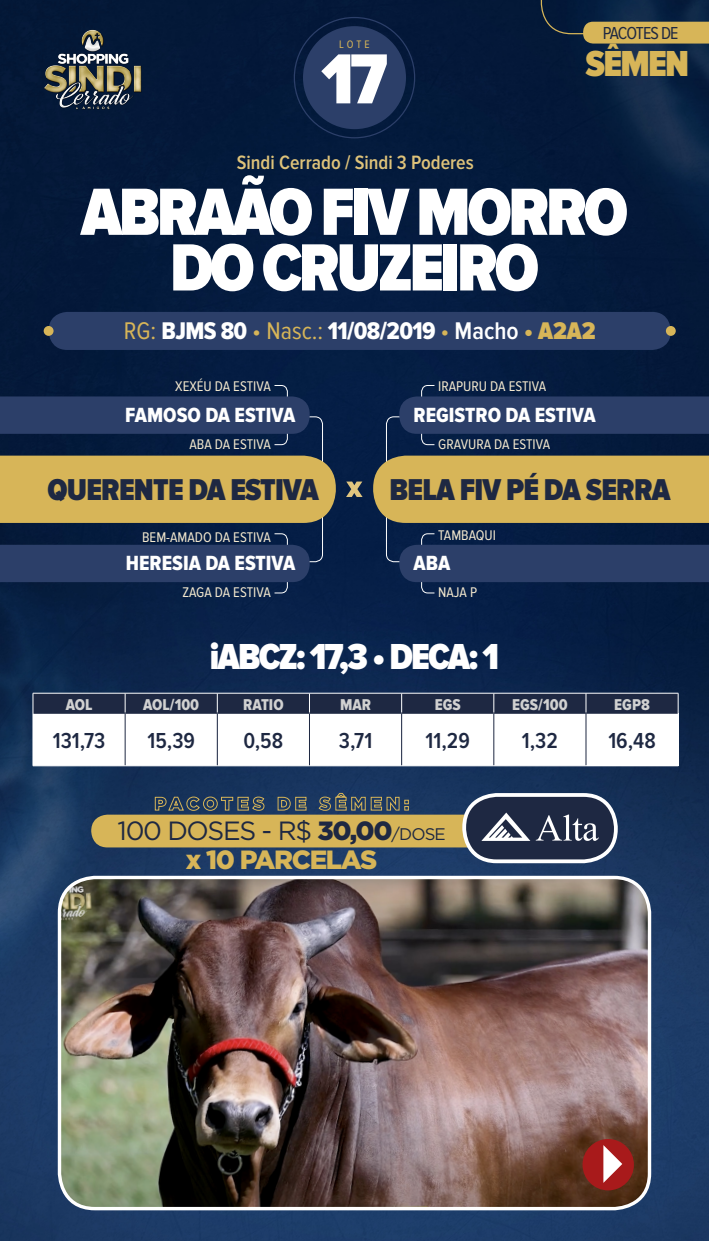
<style>
.page{position:relative;width:709px;height:1241px;background:#fff}
.page>*{position:absolute;margin:0;border:0;box-sizing:border-box;transform-origin:0 0}
.t1{font:900 73.38px "Proxima Nova Cond";color:#fff}
.t2{font:900 69.12px/55.6px "Proxima Nova Cond";letter-spacing:-.05em;color:#fff}
.t3{font:900 37.5px "Proxima Nova Cond";letter-spacing:-.05em;color:#fff}
.t4{font:900 37.5px "Proxima Nova Cond";letter-spacing:-.05em;color:#d7b558}
.t5{font:900 31.25px "Proxima Nova Cond";letter-spacing:-.025em;color:#1e2842}
.t6{font:26.38px "Gotham";letter-spacing:-.05em;color:#1e2842}
.t7{font:900 26.38px "Gotham";letter-spacing:-.05em;color:#d7b558}
.t8{font:25px "Proxima Nova Cond Extrabld";letter-spacing:-.025em;color:#fff}
.t9{font:600 22.5px "Proxima Nova Cond";color:#1e2842}
.t10{font:21.25px "Proxima Nova Cond Extrabld";color:#fff}
.t11{font:600 20px "Proxima Nova Cond";color:#dfc37a}
.t12{font:18px "Proxima Nova Cond";letter-spacing:-.05em;color:#1e2842}
.t13{font:16.25px "Proxima Nova Cond Extrabld";color:#d1d1d1}
.t14{font:14.5px "Proxima Nova Cond";color:#f3e8ce}
.t15{font:11.25px "Proxima Nova Cond";color:#d7b558}
.s1{font-family:"Proxima Nova Cond";color:#d7b558}
.s2{font-family:"Proxima Nova Cond";font-weight:600}
.s3{font-family:"Proxima Nova Cond";font-weight:900;color:#d7b558}
.s4{font-weight:900}
.s5{font-size:16.75px}
</style>
<div class="page">
<img style="left:0;top:0;width:709px;height:1240px">
<div style="left:303px;top:26px;width:103px;height:103px;background:#2c3f69;border-radius:50%"></div>
<img style="left:24px;top:26px;width:136px;height:90px">
<svg style="left:540px;top:0;width:169px;height:44px;background:#555748"></svg>
<div style="left:49px;top:312px;width:622px;height:38px;background:#2c3f69;border-radius:19px"></div>
<div style="left:44px;top:326px;width:10px;height:10px;background:#d7b558;border-radius:50%"></div>
<div style="left:666px;top:326px;width:9px;height:10px;background:#d7b558;border-radius:50%"></div>
<svg style="left:0;top:385px;width:336px;height:208px;background:#545855"></svg>
<svg style="left:373px;top:385px;width:336px;height:208px;background:#545855"></svg>
<svg style="left:346px;top:481px;width:16px;height:16px"></svg>
<img style="left:59px;top:877px;width:590px;height:331px">
<div style="left:58px;top:875px;width:593px;height:335px;border:3px solid #fff;border-radius:35px"></div>
<div style="left:582px;top:1138px;width:52px;height:52px;background:#a81a1b;border-radius:50%"></div>
<svg style="left:603px;top:1145px;width:19px;height:37px"></svg>
<svg style="left:33px;top:693px;width:646px;height:72px"></svg>
<hr style="left:33px;top:713px;width:1px;height:52px;background:#fff">
<hr style="left:678px;top:713px;width:1px;height:52px;background:#fff">
<hr style="left:33px;top:765px;width:92px;height:1px;background:#fff">
<hr style="left:125px;top:765px;width:92px;height:1px;background:#fff">
<hr style="left:217px;top:765px;width:92px;height:1px;background:#fff">
<hr style="left:309px;top:765px;width:92px;height:1px;background:#fff">
<hr style="left:401px;top:765px;width:93px;height:1px;background:#fff">
<hr style="left:494px;top:765px;width:92px;height:1px;background:#fff">
<hr style="left:586px;top:765px;width:92px;height:1px;background:#fff">
<div style="left:91px;top:814px;width:438px;height:33px;background:#d7b558;border-radius:16px"></div>
<svg style="left:154px;top:796px;width:111px;height:15px;background:#48545b"></svg>
<svg style="left:277px;top:796px;width:30px;height:14px"></svg>
<svg style="left:318px;top:792px;width:91px;height:19px;background:#47555f"></svg>
<div style="left:464px;top:794px;width:152px;height:67px;background:#1e2842;border-radius:32px"></div>
<div style="left:462px;top:793px;width:155px;height:70px;border:4px solid #fff;border-radius:32px"></div>
<svg style="left:482px;top:812px;width:48px;height:28px"></svg>
<svg style="left:536px;top:814px;width:62px;height:26px"></svg>
<p class="t15" style="left:339px;top:38px;width:32px">LOTE</p>
<h1 class="t1" style="left:321px;top:38px;width:68px">17</h1>
<h3 class="t11" style="left:237px;top:151px;width:238px">Sindi Cerrado / Sindi 3 Poderes</h3>
<p class="t12" style="left:603px;top:23px;width:77px">PACOTES DE</p>
<h3 class="t4" style="left:585px;top:42px;width:105px">SÊMEN</h3>
<h2 class="t2" style="left:81px;top:186px;width:77px">ABRAÃO</h2>
<h2 class="t2" style="left:170px;top:186px;width:338px;text-indent:150px">FIV MORRO<br>DO CRUZEIRO</h2>
<h3 class="t8" style="left:124px;top:316px;width:473px"><span class="s1">RG:</span> BJMS 80 <span class="s1">• Nasc.:</span> 11/08/2019 <span class="s1">•</span> <span class="s2">Macho</span> <span class="s3">• A2A2</span></h3>
<p class="t14" style="left:175px;top:378px;width:97px">XEXÉU DA ESTIVA</p>
<p class="t14" style="left:438px;top:378px;width:109px">IRAPURU DA ESTIVA</p>
<h3 class="t10" style="left:125px;top:403px;width:172px">FAMOSO DA ESTIVA</h3>
<h3 class="t10" style="left:413px;top:403px;width:183px">REGISTRO DA ESTIVA</h3>
<p class="t14" style="left:189px;top:436px;width:83px">ABA DA ESTIVA</p>
<p class="t14" style="left:438px;top:436px;width:113px">GRAVURA DA ESTIVA</p>
<h3 class="t5" style="left:47px;top:472px;width:273px">QUERENTE DA ESTIVA</h3>
<h3 class="t5" style="left:389px;top:472px;width:282px">BELA FIV PÉ DA SERRA</h3>
<p class="t14" style="left:142px;top:528px;width:130px">BEM-AMADO DA ESTIVA</p>
<p class="t14" style="left:438px;top:527px;width:59px">TAMBAQUI</p>
<h3 class="t10" style="left:126px;top:551px;width:171px">HERESIA DA ESTIVA</h3>
<h3 class="t10" style="left:413px;top:551px;width:38px">ABA</h3>
<p class="t14" style="left:182px;top:584px;width:90px">ZAGA DA ESTIVA</p>
<p class="t14" style="left:438px;top:584px;width:40px">NAJA P</p>
<h3 class="t3" style="left:210px;top:635px;width:290px">IABCZ: 17,3 • DECA: 1</h3>
<p class="t13" style="left:66px;top:695px;width:28px">AOL</p>
<p class="t13" style="left:143px;top:695px;width:57px">AOL/100</p>
<p class="t13" style="left:243px;top:695px;width:42px">RATIO</p>
<p class="t13" style="left:340px;top:695px;width:33px">MAR</p>
<p class="t13" style="left:435px;top:695px;width:28px">EGS</p>
<p class="t13" style="left:512px;top:695px;width:57px">EGS/100</p>
<p class="t13" style="left:614px;top:695px;width:37px">EGP8</p>
<h3 class="t9" style="left:53px;top:728px;width:54px">131,73</h3>
<h3 class="t9" style="left:147px;top:728px;width:49px">15,39</h3>
<h3 class="t9" style="left:243px;top:728px;width:41px">0,58</h3>
<h3 class="t9" style="left:339px;top:728px;width:35px">3,71</h3>
<h3 class="t9" style="left:425px;top:728px;width:46px">11,29</h3>
<h3 class="t9" style="left:522px;top:728px;width:37px">1,32</h3>
<h3 class="t9" style="left:608px;top:728px;width:49px">16,48</h3>
<h3 class="t6" style="left:118px;top:815px;width:330px">100 DOSES - R$ <span class="s4">30,00</span><span class="s5">/DOSE</span></h3>
<h3 class="t7" style="left:186px;top:843px;width:193px">x 10 PARCELAS</h3>
</div>
